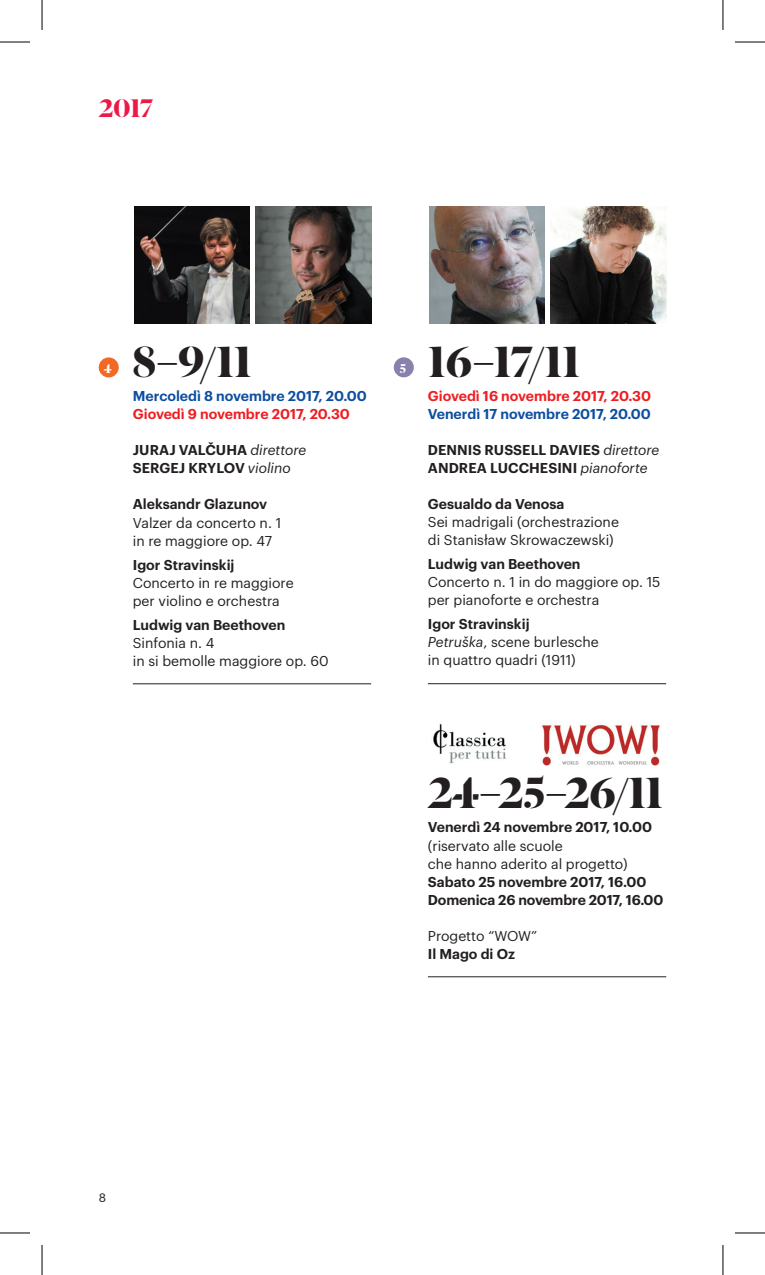
<style>
.page{position:relative;width:765px;height:1275px;background:#fff}
.page>*{position:absolute;margin:0;border:0;box-sizing:border-box;transform-origin:0 0}
.t1{font:700 48px "Dala Floda";letter-spacing:-.01em;color:#231f20}
.t2{font:700 28px "Dala Floda";color:#ed1845}
.t3{font:14px/18px "Graphik";color:#231f20}
.t4{font:600 14px/18px "Graphik";color:#231f20}
.t5{font:600 14px "Graphik";color:#0d4da1}
.t6{font:600 14px "Graphik";color:#ee1d23}
.t7{font:700 14px "Dala Floda";color:#fff}
.t8{font:12px "Graphik";color:#231f20}
.s1{font-weight:400;font-style:italic}
.s2{font-weight:600}
.s3{font-style:italic}
</style>
<div class="page">
<hr style="left:428px;top:683px;width:238px;height:1px;background:#231f20">
<div style="left:393px;top:357px;width:20px;height:20px;background:#8981ad;border-radius:50%"></div>
<hr style="left:133px;top:683px;width:238px;height:1px;background:#231f20">
<div style="left:99px;top:357px;width:20px;height:20px;background:#f36824;border-radius:50%"></div>
<hr style="left:428px;top:976px;width:238px;height:1px;background:#231f20">
<img style="left:433px;top:724px;width:74px;height:40px">
<img style="left:541px;top:724px;width:119px;height:41px">
<img style="left:550px;top:206px;width:116px;height:117px">
<img style="left:255px;top:206px;width:116px;height:117px">
<img style="left:429px;top:206px;width:115px;height:117px">
<img style="left:134px;top:206px;width:115px;height:117px">
<hr style="left:0;top:42px;width:30px;height:1px;background:#000">
<hr style="left:734px;top:42px;width:30px;height:1px;background:#000">
<hr style="left:0;top:1232px;width:30px;height:1px;background:#000">
<hr style="left:734px;top:1232px;width:30px;height:1px;background:#000">
<hr style="left:42px;top:0;width:1px;height:30px;background:#000">
<hr style="left:42px;top:1245px;width:1px;height:30px;background:#000">
<hr style="left:722px;top:0;width:1px;height:30px;background:#000">
<hr style="left:722px;top:1245px;width:1px;height:30px;background:#000">
<h2 class="t2" style="left:99px;top:89px;width:56px">2017</h2>
<p class="t7" style="left:104px;top:359px;width:9px">4</p>
<h1 class="t1" style="left:133px;top:329px;width:120px">8–9/11</h1>
<p class="t5" style="left:133px;top:386px;width:235px">Mercoledì 8 novembre 2017, 20.00</p>
<p class="t6" style="left:133px;top:404px;width:218px">Giovedì 9 novembre 2017, 20.30</p>
<p class="t4" style="left:133px;top:440px;width:175px">JURAJ VALČUHA <span class="s1">direttore<br></span>SERGEJ KRYLOV <span class="s1">violino</span></p>
<p class="t4" style="left:133px;top:494px;width:136px">Aleksandr Glazunov</p>
<p class="t3" style="left:133px;top:512px;width:150px">Valzer da concerto n. 1 in re maggiore op. 47</p>
<p class="t4" style="left:133px;top:554px;width:103px">Igor Stravinskij</p>
<p class="t3" style="left:133px;top:572px;width:162px">Concerto in re maggiore per violino e orchestra</p>
<p class="t4" style="left:133px;top:614px;width:154px">Ludwig van Beethoven</p>
<p class="t3" style="left:133px;top:632px;width:197px">Sinfonia n. 4<br>in si bemolle maggiore op. 60</p>
<p class="t7" style="left:399px;top:358px;width:8px">5</p>
<h1 class="t1" style="left:428px;top:329px;width:154px">16–17/11</h1>
<p class="t6" style="left:428px;top:385px;width:224px">Giovedì 16 novembre 2017, 20.30</p>
<p class="t5" style="left:428px;top:403px;width:224px">Venerdì 17 novembre 2017, 20.00</p>
<p class="t4" style="left:428px;top:440px;width:233px">DENNIS RUSSELL DAVIES <span class="s1">direttore<br></span>ANDREA LUCCHESINI <span class="s1">pianoforte</span></p>
<p class="t4" style="left:428px;top:494px;width:138px">Gesualdo da Venosa</p>
<p class="t3" style="left:428px;top:512px;width:192px">Sei madrigali (orchestrazione di Stanisław Skrowaczewski)</p>
<p class="t4" style="left:428px;top:554px;width:154px">Ludwig van Beethoven</p>
<p class="t3" style="left:428px;top:572px;width:234px">Concerto n. 1 in do maggiore op. 15 per pianoforte e orchestra</p>
<p class="t3" style="left:428px;top:614px;width:172px"><span class="s2">Igor Stravinskij<br></span><span class="s3">Petruška</span>, scene burlesche in quattro quadri (1911)</p>
<h1 class="t1" style="left:428px;top:760px;width:237px">24–25–26/11</h1>
<p class="t4" style="left:428px;top:817px;width:225px">Venerdì 24 novembre 2017, 10.00</p>
<p class="t3" style="left:428px;top:835px;width:201px">(riservato alle scuole<br>che hanno aderito al progetto)</p>
<p class="t4" style="left:428px;top:871px;width:237px">Sabato 25 novembre 2017, 16.00<br>Domenica 26 novembre 2017, 16.00</p>
<p class="t3" style="left:428px;top:925px;width:111px">Progetto “WOW”</p>
<p class="t4" style="left:428px;top:943px;width:89px">Il Mago di Oz</p>
<p class="t8" style="left:99px;top:1188px;width:9px">8</p>
</div>
